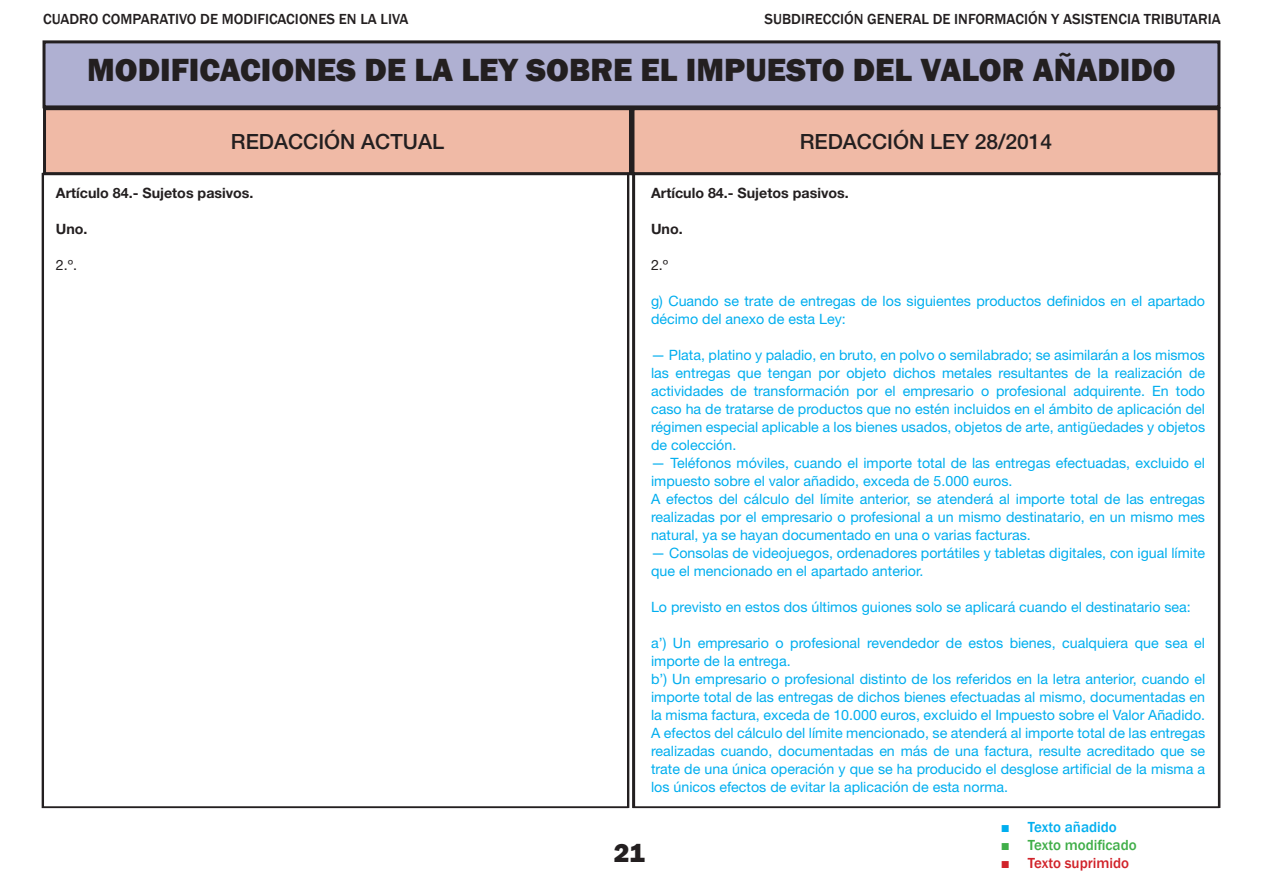
<style>
.page{position:relative;width:1263px;height:893px;background:#fff}
.page>*{position:absolute;margin:0;border:0;box-sizing:border-box;transform-origin:0 0}
.t1{font:800 33px "Franklin Gothic";color:#231f20}
.t2{font:800 27px "Franklin Gothic";color:#231f20}
.t3{font:500 21px "Helvetica Neue LT Std";color:#231f20}
.t4{font:500 15px "Franklin Gothic";color:#231f20}
.t5{font:500 15px "Franklin Gothic";color:#40ae49}
.t6{font:500 15px "Franklin Gothic";color:#d1232a}
.t7{font:500 15px "Franklin Gothic";color:#00aeef}
.cuerpo_de_texto_de_l{font:14.25px/18px "Helvetica Neue LT Std";color:#00aeef}
.Artículo_Indice{font:700 14.25px "Helvetica Neue LT Std";color:#231f20}
.Cuerpo_de_texto_Ley{font:700 14.25px "Helvetica Neue LT Std";color:#231f20}
.Cuerpo_de_texto_Ley-2{font:14.25px "Helvetica Neue LT Std";color:#231f20}
.s1{font-family:"Times New Roman";font-weight:700}
</style>
<div class="page">
<div style="left:44px;top:42px;width:1175px;height:65px;background:#afb0d2"></div>
<div style="left:43px;top:40px;width:1177px;height:68px;border:3px solid #231f20"></div>
<div style="left:633px;top:109px;width:586px;height:65px;background:#f0baa6"></div>
<div style="left:631px;top:107px;width:589px;height:68px;border:3px solid #231f20"></div>
<div style="left:45px;top:109px;width:585px;height:65px;background:#f0baa6"></div>
<div style="left:43px;top:107px;width:589px;height:68px;border:3px solid #231f20"></div>
<p class="t4" style="left:43px;top:10px;width:367px">CUADRO COMPARATIVO DE MODIFICACIONES EN LA LIVA</p>
<p class="t4" style="left:764px;top:10px;width:458px">SUBDIRECCIÓN GENERAL DE INFORMACIÓN Y ASISTENCIA TRIBUTARIA</p>
<h1 class="t1" style="left:87px;top:49px;width:1090px">MODIFICACIONES DE LA LEY SOBRE EL IMPUESTO DEL VALOR AÑADIDO</h1>
<h3 class="t3" style="left:231px;top:129px;width:215px">REDACCIÓN ACTUAL</h3>
<h3 class="t3" style="left:800px;top:129px;width:254px">REDACCIÓN LEY 28/2014</h3>
<p class="Artículo_Indice" style="left:651px;top:184px;width:199px">Artículo 84.- Sujetos pasivos.</p>
<p class="Cuerpo_de_texto_Ley" style="left:651px;top:220px;width:33px">Uno.</p>
<p class="Cuerpo_de_texto_Ley-2" style="left:651px;top:256px;width:19px">2.º</p>
<p class="cuerpo_de_texto_de_l" style="left:651px;top:292px;width:556px">g) Cuando se trate de entregas de los siguientes productos definidos en el apartado décimo del anexo de esta Ley:</p>
<p class="cuerpo_de_texto_de_l" style="left:651px;top:346px;width:556px;text-align:justify">— Plata, platino y paladio, en bruto, en polvo o semilabrado; se asimilarán a los mismos las entregas que tengan por objeto dichos metales resultantes de la realización de actividades de transformación por el empresario o profesional adquirente. En todo caso ha de tratarse de productos que no estén incluidos en el ámbito de aplicación del régimen especial aplicable a los bienes usados, objetos de arte, antigüedades y objetos de colección.</p>
<p class="cuerpo_de_texto_de_l" style="left:651px;top:454px;width:555px">— Teléfonos móviles, cuando el importe total de las entregas efectuadas, excluido el impuesto sobre el valor añadido, exceda de 5.000 euros.</p>
<p class="cuerpo_de_texto_de_l" style="left:651px;top:490px;width:555px;text-align:justify">A efectos del cálculo del límite anterior, se atenderá al importe total de las entregas realizadas por el empresario o profesional a un mismo destinatario, en un mismo mes natural, ya se hayan documentado en una o varias facturas.</p>
<p class="cuerpo_de_texto_de_l" style="left:651px;top:544px;width:556px">— Consolas de videojuegos, ordenadores portátiles y tabletas digitales, con igual límite que el mencionado en el apartado anterior.</p>
<p class="cuerpo_de_texto_de_l" style="left:651px;top:598px;width:541px">Lo previsto en estos dos últimos guiones solo se aplicará cuando el destinatario sea:</p>
<p class="cuerpo_de_texto_de_l" style="left:651px;top:634px;width:555px">a’) Un empresario o profesional revendedor de estos bienes, cualquiera que sea el importe de la entrega.</p>
<p class="cuerpo_de_texto_de_l" style="left:651px;top:670px;width:556px;text-align:justify">b’) Un empresario o profesional distinto de los referidos en la letra anterior, cuando el importe total de las entregas de dichos bienes efectuadas al mismo, documentadas en la misma factura, exceda de 10.000 euros, excluido el Impuesto sobre el Valor Añadido.</p>
<p class="cuerpo_de_texto_de_l" style="left:651px;top:724px;width:556px;text-align:justify">A efectos del cálculo del límite mencionado, se atenderá al importe total de las entregas realizadas cuando, documentadas en más de una factura, resulte acreditado que se trate de una única operación y que se ha producido el desglose artificial de la misma a los únicos efectos de evitar la aplicación de esta norma.</p>
<p class="Artículo_Indice" style="left:56px;top:184px;width:199px">Artículo 84.- Sujetos pasivos.</p>
<p class="Cuerpo_de_texto_Ley" style="left:56px;top:220px;width:33px">Uno.</p>
<p class="Cuerpo_de_texto_Ley-2" style="left:56px;top:256px;width:23px">2.º.</p>
<h2 class="t2" style="left:614px;top:835px;width:33px">21</h2>
<p class="t7" style="left:1001px;top:817px;width:118px"><span class="s1">■</span> Texto añadido</p>
<p class="t5" style="left:1001px;top:835px;width:137px"><span class="s1">■</span> Texto modificado</p>
<p class="t6" style="left:1001px;top:853px;width:130px"><span class="s1">■</span> Texto suprimido</p>
</div>
